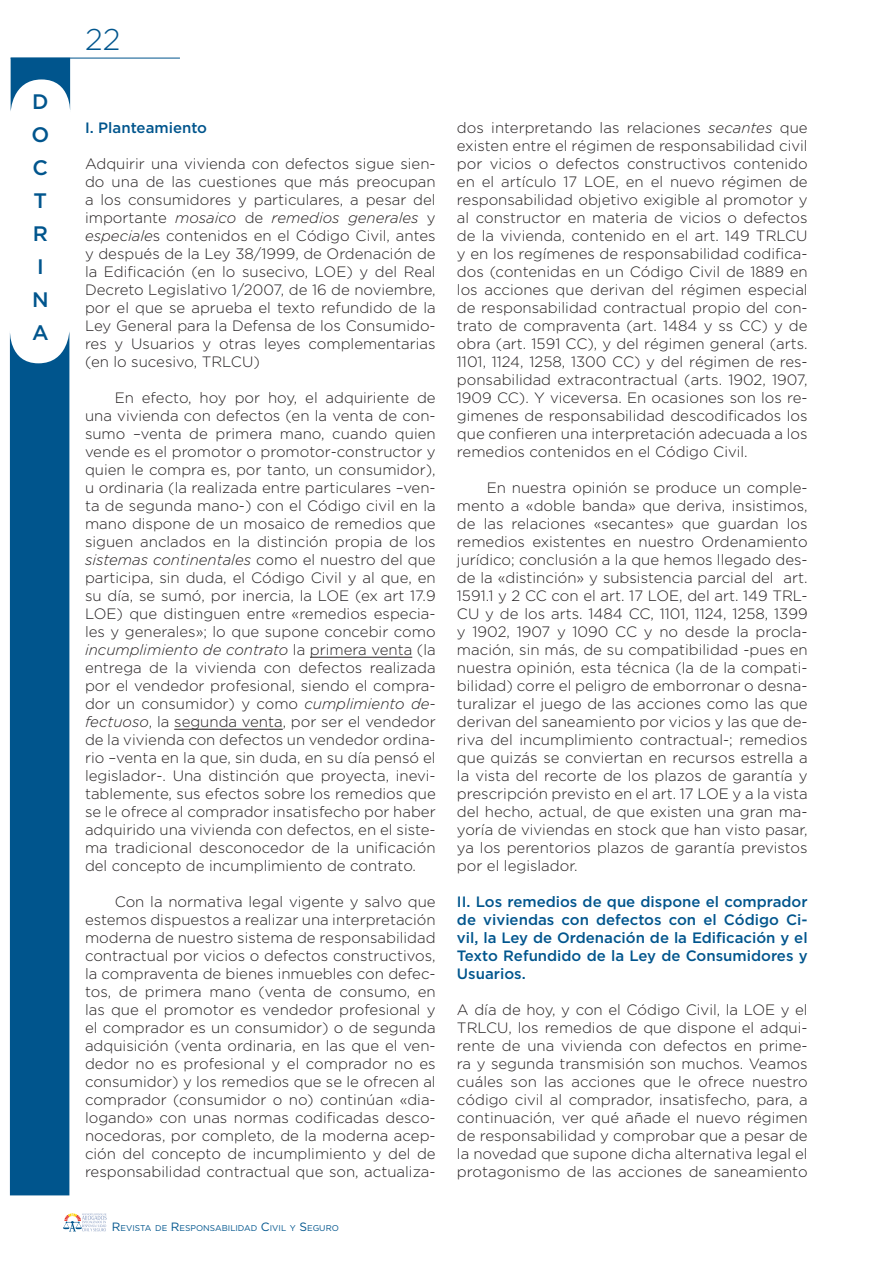
<style>
.page{position:relative;width:893px;height:1263px;background:#fff}
.page>*{position:absolute;margin:0;border:0;box-sizing:border-box;transform-origin:0 0}
.t1{font:300 30px "Gotham";color:#00558d}
.t2{font:500 21px/33px "Gotham";color:#00558d}
.t3{font:300 15px/18px "Gotham";color:#231f20;text-align:justify}
.t4{font:500 15px/18px "Gotham";color:#00558d;text-align:justify}
.t5{font:8.4px "Gotham";color:#00558d}
.s1{font-style:italic}
.s2{font-size:12px}
</style>
<div class="page">
<hr style="left:11px;top:58px;width:169px;height:1px;background:#00558d">
<svg style="left:11px;top:58px;width:60px;height:52px"></svg>
<svg style="left:9px;top:333px;width:60px;height:862px;background:#3578a4"></svg>
<svg style="left:63px;top:1213px;width:44px;height:18px"></svg>
<hr style="left:310px;top:657px;width:102px;height:1px;background:#231f20">
<hr style="left:174px;top:729px;width:109px;height:1px;background:#231f20">
<h2 class="t2" style="left:31px;top:87px;width:19px">D<br>O<br>C<br>T<br>R<br>I<br>N<br>A</h2>
<h1 class="t1" style="left:85px;top:28px;width:37px">22</h1>
<p class="t4" style="left:85px;top:120px;width:124px">I. Planteamiento</p>
<p class="t3" style="left:85px;top:156px;width:352px">Adquirir una vivienda con defectos sigue sien&shy;do una de las cuestiones que más preocupan a los consumidores y particulares, a pesar del importante <span class="s1">mosaico</span> de <span class="s1">remedios generales</span> y <span class="s1">especiale</span>s contenidos en el Código Civil, antes y después de la Ley 38/1999, de Ordenación de la Edificación (en lo susecivo, LOE) y del Real Decreto Legislativo 1/2007, de 16 de noviembre, por el que se aprueba el texto refundido de la Ley General para la Defensa de los Consumido&shy;res y Usuarios y otras leyes complementarias (en lo sucesivo, TRLCU)</p>
<p class="t3" style="left:85px;top:390px;width:352px;text-indent:30px">En efecto, hoy por hoy, el adquiriente de una vivienda con defectos (en la venta de con&shy;sumo –venta de primera mano, cuando quien vende es el promotor o promotor-constructor y quien le compra es, por tanto, un consumidor), u ordinaria (la realizada entre particulares –ven&shy;ta de segunda mano-) con el Código civil en la mano dispone de un mosaico de remedios que siguen anclados en la distinción propia de los <span class="s1">sistemas continentales</span> como el nuestro del que participa, sin duda, el Código Civil y al que, en su día, se sumó, por inercia, la LOE (ex art 17.9<br>LOE) que distinguen entre «remedios especia&shy;les y generales»; lo que supone concebir como <span class="s1">incumplimiento de contrato</span> la primera venta (la entrega de la vivienda con defectos realizada por el vendedor profesional, siendo el compra&shy;dor un consumidor) y como <span class="s1">cumplimiento de&shy;fectuoso</span>, la segunda venta, por ser el vendedor de la vivienda con defectos un vendedor ordina&shy;rio –venta en la que, sin duda, en su día pensó el legislador-. Una distinción que proyecta, inevi&shy;tablemente, sus efectos sobre los remedios que se le ofrece al comprador insatisfecho por haber adquirido una vivienda con defectos, en el siste&shy;ma tradicional desconocedor de la unificación del concepto de incumplimiento de contrato.</p>
<p class="t3" style="left:85px;top:894px;width:352px;text-indent:30px">Con la normativa legal vigente y salvo que estemos dispuestos a realizar una interpretación moderna de nuestro sistema de responsabilidad contractual por vicios o defectos constructivos, la compraventa de bienes inmuebles con defec&shy;tos, de primera mano (venta de consumo, en las que el promotor es vendedor profesional y el comprador es un consumidor) o de segunda adquisición (venta ordinaria, en las que el ven&shy;dedor no es profesional y el comprador no es consumidor) y los remedios que se le ofrecen al comprador (consumidor o no) continúan «dia&shy;logando» con unas normas codificadas desco&shy;nocedoras, por completo, de la moderna acep&shy;ción del concepto de incumplimiento y del de responsabilidad contractual que son, actualiza-</p>
<p class="t5" style="left:112px;top:1226px;width:228px"><span class="s2">R</span>EVISTA DE <span class="s2">R</span>ESPONSABILIDAD <span class="s2">C</span>IVIL Y <span class="s2">S</span>EGURO</p>
<p class="t3" style="left:457px;top:120px;width:352px">dos interpretando las relaciones <span class="s1">secantes</span> que existen entre el régimen de responsabilidad civil por vicios o defectos constructivos contenido en el artículo 17 LOE, en el nuevo régimen de responsabilidad objetivo exigible al promotor y al constructor en materia de vicios o defectos de la vivienda, contenido en el art. 149 TRLCU y en los regímenes de responsabilidad codifica&shy;dos (contenidas en un Código Civil de 1889 en los acciones que derivan del régimen especial de responsabilidad contractual propio del con&shy;trato de compraventa (art. 1484 y ss CC) y de obra (art. 1591 CC), y del régimen general (arts.<br>1101, 1124, 1258, 1300 CC) y del régimen de res&shy;ponsabilidad extracontractual (arts. 1902, 1907, 1909 CC). Y viceversa. En ocasiones son los re&shy;gimenes de responsabilidad descodificados los que confieren una interpretación adecuada a los remedios contenidos en el Código Civil.</p>
<p class="t3" style="left:457px;top:480px;width:352px;text-indent:30px">En nuestra opinión se produce un comple&shy;mento a «doble banda» que deriva, insistimos, de las relaciones «secantes» que guardan los remedios existentes en nuestro Ordenamiento jurídico; conclusión a la que hemos llegado des&shy;de la «distinción» y subsistencia parcial del art.<br>1591.1 y 2 CC con el art. 17 LOE, del art. 149 TRL-CU y de los arts. 1484 CC, 1101, 1124, 1258, 1399 y 1902, 1907 y 1090 CC y no desde la procla&shy;mación, sin más, de su compatibilidad -pues en nuestra opinión, esta técnica (la de la compati&shy;bilidad) corre el peligro de emborronar o desna&shy;turalizar el juego de las acciones como las que derivan del saneamiento por vicios y las que de&shy;riva del incumplimiento contractual-; remedios que quizás se conviertan en recursos estrella a la vista del recorte de los plazos de garantía y prescripción previsto en el art. 17 LOE y a la vista del hecho, actual, de que existen una gran ma&shy;yoría de viviendas en stock que han visto pasar, ya los perentorios plazos de garantía previstos por el legislador.</p>
<p class="t4" style="left:457px;top:894px;width:352px">II. Los remedios de que dispone el comprador de viviendas con defectos con el Código Ci&shy;vil, la Ley de Ordenación de la Edificación y el Texto Refundido de la Ley de Consumidores y Usuarios.</p>
<p class="t3" style="left:457px;top:1002px;width:352px">A día de hoy, y con el Código Civil, la LOE y el TRLCU, los remedios de que dispone el adqui&shy;rente de una vivienda con defectos en prime&shy;ra y segunda transmisión son muchos. Veamos cuáles son las acciones que le ofrece nuestro código civil al comprador, insatisfecho, para, a continuación, ver qué añade el nuevo régimen de responsabilidad y comprobar que a pesar de la novedad que supone dicha alternativa legal el protagonismo de las acciones de saneamiento</p>
</div>
